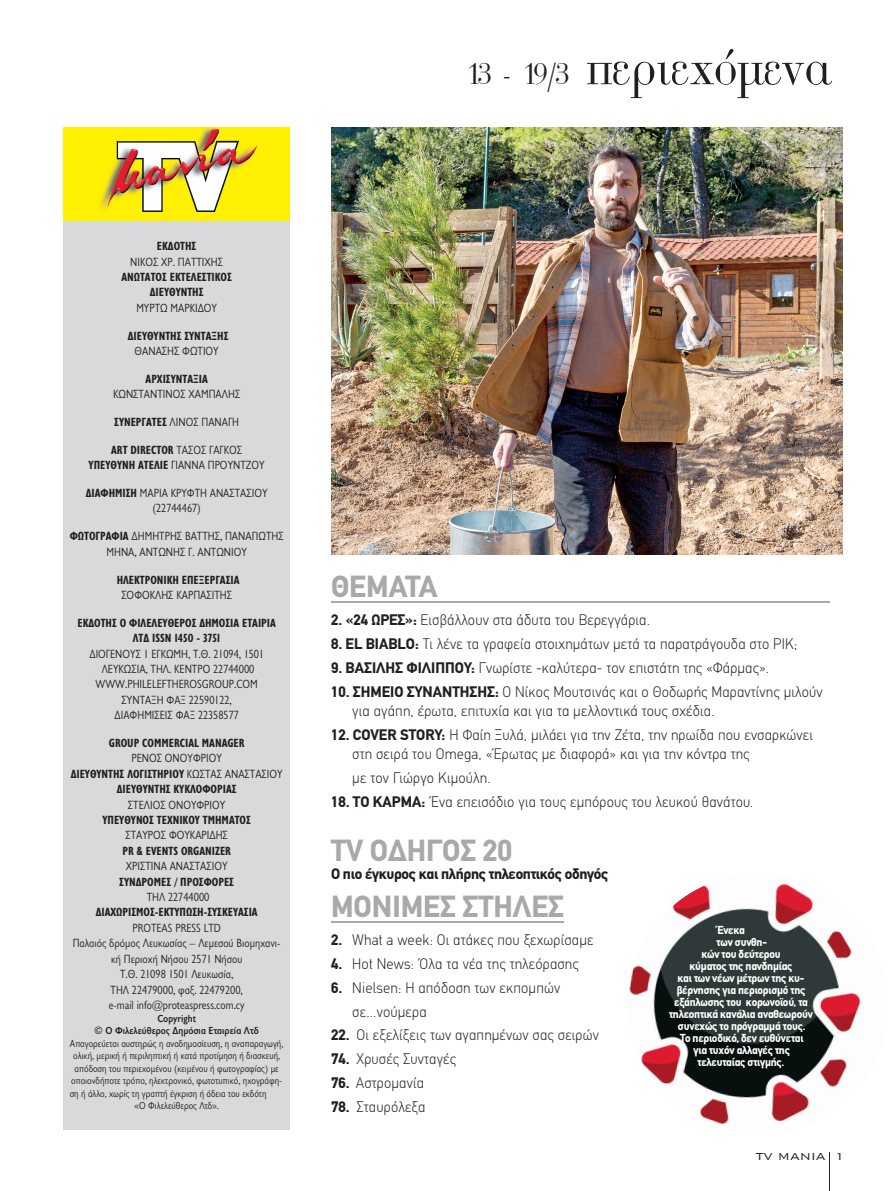
<style>
.page{position:relative;width:891px;height:1191px;background:#fff}
.page>*{position:absolute;margin:0;border:0;box-sizing:border-box;transform-origin:0 0}
.t1{font:52.5px "UB Bonati Cond";color:#231f20}
.t2{font:700 30px "CF Din";color:#a8a9ad}
.t3{font:300 15px/19.5px "CF Din";letter-spacing:.01em;color:#231f20}
.t4{font:700 15px "CF Din";letter-spacing:-.02em;color:#231f20}
.t5{font:300 13.5px "Bank Gothic BT Greek";color:#231f20}
.t6{font:12px/15.5px "Gill Sans Hel Semi Condenced";color:#231f20;text-align:center}
.t7{font:700 12px/15.5px "Gill Sans Hel Condenced";color:#231f20;text-align:center}
.t8{font:700 11.4px "CF Din";letter-spacing:-.02em;color:#fff}
.t9{font:10.35px "Gill Sans Hel Semi Condenced";color:#231f20}
.t10{font:700 10.35px "Gill Sans Hel Semi Condenced";letter-spacing:-.005em;color:#231f20}
.s1{font-size:30px}
.s2{font-family:"Gill Sans Hel Semi Condenced";font-weight:400}
.s3{font-family:"Gill Sans Hel Condenced";font-weight:700}
.s4{font-weight:700}
</style>
<div class="page">
<img style="left:331px;top:128px;width:512px;height:427px">
<div style="left:63px;top:221px;width:227px;height:908px;background:#d8d9db"></div>
<div style="left:63px;top:128px;width:227px;height:93px;background:#fff101"></div>
<img style="left:99px;top:128px;width:159px;height:84px">
<hr style="left:829px;top:1152px;width:1px;height:39px;background:#231f20">
<hr style="left:331px;top:602px;width:498px;height:1px;background:#a8a9ad">
<hr style="left:331px;top:921px;width:233px;height:2px;background:#a8a9ad">
<img style="left:629px;top:883px;width:232px;height:242px">
<p class="t1" style="left:465px;top:43px;width:364px"><span class="s1">13 - 19/3</span> περιεχόμενα</p>
<p class="t7" style="left:121px;top:240px;width:112px">EΚΔOΤΗΣ<br><span class="s2">ΝΙΚΟΣ ΧΡ. ΠΑΤΤΙΧΗΣ<br></span>ΑΝΩΤΑΤΟΣ ΕΚΤΕΛΕΣΤΙΚΟΣ<br>ΔΙΕΥΘΥΝΤΗΣ<br><span class="s2">ΜΥΡΤΩ ΜΑΡΚΙΔΟΥ</span></p>
<p class="t7" style="left:128px;top:329px;width:102px">ΔΙΕΥΘΥΝΤΗΣ ΣΥΝΤΑΞΗΣ<br><span class="s2">ΘΑΝΑΣΗΣ ΦΩΤΙΟΥ</span></p>
<p class="t6" style="left:113px;top:372px;width:129px"><span class="s3">ΑΡΧΙΣΥΝΤΑΞΙΑ<br></span>ΚΩΝΣΤΑΝΤΙΝΟΣ ΧΑΜΠΑΛΗΣ</p>
<p class="t6" style="left:114px;top:415px;width:127px"><span class="s3">ΣΥΝΕΡΓΑΤΕΣ</span> ΛΙΝΟΣ ΠΑΝΑΓΗ</p>
<p class="t6" style="left:89px;top:443px;width:178px"><span class="s3">ΑRT DIRECTOR</span> TΑΣΟΣ ΓΑΓΚΟΣ<br><span class="s3">ΥΠΕΥΘΥΝH ΑΤΕΛΙΕ</span> ΓΙΑΝΝΑ ΠΡΟΥΝΤΖΟΥ</p>
<p class="t6" style="left:86px;top:487px;width:183px"><span class="s3">ΔΙΑΦΗΜΙΣΗ</span> ΜΑΡΙΑ ΚΡΥΦΤΗ ΑΝΑΣΤΑΣΙΟΥ (22744467)</p>
<p class="t6" style="left:70px;top:530px;width:215px"><span class="s3">ΦΩΤΟΓΡΑΦΙΑ</span> ΔΗΜΗΤΡΗΣ ΒΑΤΤΗΣ, ΠΑΝΑΓΙΩΤΗΣ<br>ΜΗΝΑ, ΑΝΤΩΝΗΣ Γ. ΑΝΤΩΝΙΟΥ</p>
<p class="t7" style="left:117px;top:573px;width:124px">ΗΛΕΚΤΡΟΝΙΚΗ ΕΠΕΞΕΡΓΑΣΙΑ<br><span class="s2">ΣΟΦΟΚΛΗΣ ΚΑΡΠΑΣΙΤΗΣ</span></p>
<p class="t6" style="left:77px;top:616px;width:200px"><span class="s3">ΕΚΔΟΤΗΣ Ο ΦΙΛΕΛΕΥΘΕΡΟΣ ΔΗΜΟΣΙΑ ΕΤΑΙΡΙΑ<br>ΛΤΔ ISSN 1450 - 3751<br></span>ΔΙΟΓΕΝΟΥΣ 1 ΕΓΚΩΜΗ, Τ.Θ. 21094, 1501<br>ΛΕΥΚΩΣΙΑ, ΤΗΛ. ΚΕΝΤΡΟ 22744000<br>WWW.PHILELEFTHEROSGROUP.COM<br>ΣΥΝΤΑΞΗ ΦΑΞ 22590122,<br>ΔΙΑΦΗΜΙΣΕΙΣ ΦΑΞ 22358577</p>
<p class="t6" style="left:71px;top:736px;width:214px"><span class="s3">GROUP COMMERCIAL MANAGER<br></span>ΡΕΝΟΣ ΟΝΟΥΦΡΙΟΥ<br><span class="s3">ΔΙΕΥΘΥΝΤΗΣ ΛΟΓΙΣΤΗΡΙΟΥ</span> ΚΩΣΤΑΣ ΑΝΑΣΤΑΣΙΟΥ<br><span class="s3">ΔΙΕΥΘΥΝΤΗΣ ΚΥΚΛΟΦΟΡΙΑΣ<br></span>ΣΤΕΛΙΟΣ ΟΝΟΥΦΡΙΟΥ<br><span class="s3">ΥΠΕΥΘΥΝΟΣ ΤΕΧΝΙΚΟΥ ΤΜΗΜΑΤΟΣ<br></span>ΣΤΑΥΡΟΣ ΦΟΥΚΑΡΙΔΗΣ<br><span class="s3">PR &amp; EVENTS ORGANIZER<br></span>ΧΡΙΣΤΙΝΑ ΑΝΑΣΤΑΣΙΟΥ<br><span class="s3">ΣΥΝΔΡΟΜΕΣ / ΠΡΟΣΦΟΡΕΣ<br></span>ΤΗΛ 22744000<br><span class="s3">ΔΙΑΧΩΡΙΣΜΟΣ-ΕΚΤΥΠΩΣΗ-ΣΥΣΚΕΥΑΣΙΑ<br></span>PROTEAS PRESS LTD<br>Παλαιός δρόμος Λευκωσίας – Λεμεσού Βιομηχανι&shy;κή Περιοχή Νήσου 2571 Νήσου<br>Τ.Θ. 21098 1501 Λευκωσία,<br>ΤΗΛ 22479000, φαξ. 22479200,<br>e-mail info@proteaspress.com.cy</p>
<p class="t10" style="left:157px;top:1014px;width:40px">Copyright</p>
<p class="t10" style="left:95px;top:1027px;width:166px">© O Φιλελεύθερος Δημόσια Εταιρεία Λτδ</p>
<p class="t9" style="left:70px;top:1039px;width:215px">Απαγορεύεται αυστηρώς η αναδημοσίευση, η αναπαραγωγή,</p>
<p class="t9" style="left:73px;top:1052px;width:208px">ολική, μερική ή περιληπτική ή κατά προτίμηση ή διασκευή,</p>
<p class="t9" style="left:75px;top:1064px;width:206px">απόδοση του περιεχομένου (κειμένου ή φωτογραφίας) με</p>
<p class="t9" style="left:71px;top:1077px;width:213px">οποιονδήποτε τρόπο, ηλεκτρονικό, φωτοτυπικό, ηχογράφη-</p>
<p class="t9" style="left:70px;top:1090px;width:198px">ση ή άλλο, χωρίς τη γραπτή έγκριση ή άδεια του εκδότη</p>
<p class="t9" style="left:134px;top:1102px;width:86px">«Ο Φιλελεύθερος Λτδ».</p>
<p class="t2" style="left:331px;top:576px;width:108px">ΘΕΜΑΤΑ</p>
<p class="t3" style="left:331px;top:612px;width:320px"><span class="s4">2. «24 ΩΡΕΣ»:</span> Εισβάλλουν στα άδυτα του Βερεγγάρια.</p>
<p class="t3" style="left:331px;top:635px;width:468px"><span class="s4">8. EL BIABLO:</span> Τι λένε τα γραφεία στοιχημάτων μετά τα παρατράγουδα στο ΡΙΚ;</p>
<p class="t3" style="left:331px;top:659px;width:440px"><span class="s4">9. ΒΑΣΙΛΗΣ ΦΙΛΙΠΠΟΥ:</span> Γνωρίστε -καλύτερα- τον επιστάτη της «Φάρμας».</p>
<p class="t3" style="left:352px;top:683px;width:472px;text-indent:-21px"><span class="s4">10. ΣΗΜΕΙΟ ΣΥΝΑΝΤΗΣΗΣ:</span> Ο Νίκος Μουτσινάς και ο Θοδωρής Μαραντίνης μιλούν για αγάπη, έρωτα, επιτυχία και για τα μελλοντικά τους σχέδια.</p>
<p class="t3" style="left:352px;top:726px;width:462px;text-indent:-21px"><span class="s4">12. COVER STORY:</span> Η Φαίη Ξυλά, μιλάει για την Ζέτα, την ηρωίδα που ενσαρκώνει στη σειρά του Omega, «Έρωτας με διαφορά» και για την κόντρα της</p>
<p class="t3" style="left:352px;top:769px;width:140px">με τον Γιώργο Κιμούλη.</p>
<p class="t3" style="left:331px;top:793px;width:423px"><span class="s4">18. ΤΟ ΚΑΡΜΑ:</span> Ένα επεισόδιο για τους εμπόρους του λευκού θανάτου.</p>
<p class="t2" style="left:331px;top:839px;width:183px">TV ΟΔΗΓΟΣ 20</p>
<p class="t4" style="left:331px;top:868px;width:279px">Ο πιο έγκυρος και πλήρης τηλεοπτικός οδηγός</p>
<p class="t2" style="left:331px;top:895px;width:234px">ΜΟΝΙΜΕΣ ΣΤΗΛΕΣ</p>
<p class="t3" style="left:331px;top:931px;width:264px"><span class="s4">2.</span> What a week: Οι ατάκες που ξεχωρίσαμε</p>
<p class="t3" style="left:331px;top:955px;width:249px"><span class="s4">4.</span> Hot News: Όλα τα νέα της τηλεόρασης</p>
<p class="t3" style="left:352px;top:977px;width:209px;line-height:23.7px;text-indent:-21px"><span class="s4">6.</span> Nielsen: Η απόδοση των εκπομπών σε...νούμερα</p>
<p class="t3" style="left:331px;top:1026px;width:269px"><span class="s4">22.</span> Οι εξελίξεις των αγαπημένων σας σειρών</p>
<p class="t3" style="left:331px;top:1050px;width:127px"><span class="s4">74.</span> Χρυσές Συνταγές</p>
<p class="t3" style="left:331px;top:1074px;width:94px"><span class="s4">76.</span> Αστρομανία</p>
<p class="t3" style="left:331px;top:1098px;width:96px"><span class="s4">78.</span> Σταυρόλεξα</p>
<p class="t8" style="left:717px;top:926px;width:29px">Ένεκα</p>
<p class="t8" style="left:716px;top:938px;width:52px">των συνθη-</p>
<p class="t8" style="left:701px;top:950px;width:81px">κών του δεύτερου</p>
<p class="t8" style="left:689px;top:962px;width:104px">κύματος της πανδημίας</p>
<p class="t8" style="left:677px;top:974px;width:128px">και των νέων μέτρων της κυ-</p>
<p class="t8" style="left:677px;top:986px;width:130px">βέρνησης για περιορισμό της</p>
<p class="t8" style="left:674px;top:998px;width:135px">εξάπλωσης του κορωνοϊού, τα</p>
<p class="t8" style="left:669px;top:1010px;width:145px">τηλεοπτικά κανάλια αναθεωρούν</p>
<p class="t8" style="left:678px;top:1022px;width:129px">συνεχώς το πρόγραμμά τους.</p>
<p class="t8" style="left:680px;top:1034px;width:125px">Το περιοδικό, δεν ευθύνεται</p>
<p class="t8" style="left:693px;top:1046px;width:98px">για τυχόν αλλαγές της</p>
<p class="t8" style="left:697px;top:1058px;width:88px">τελευταίας στιγμής.</p>
<p class="t5" style="left:755px;top:1147px;width:91px">TV MANIA 1</p>
</div>
